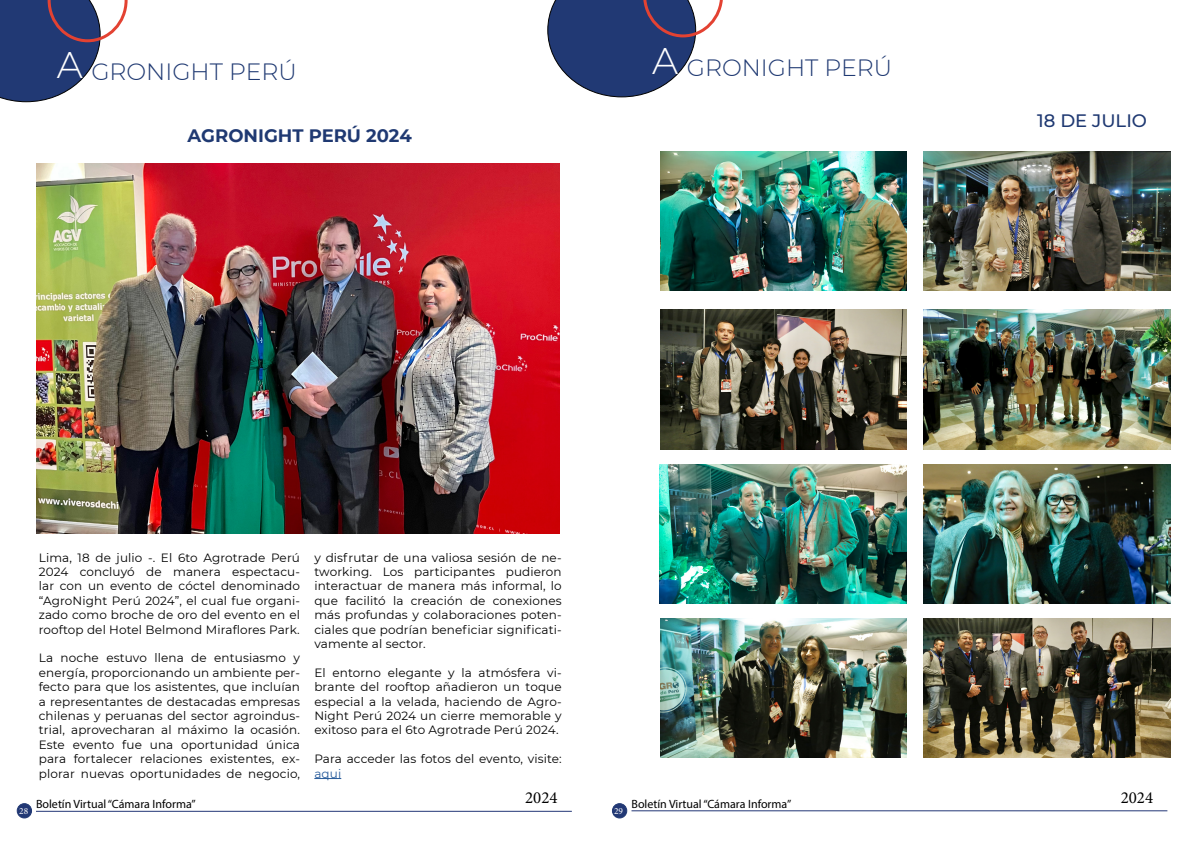
<style>
.page{position:relative;width:1191px;height:842px;background:#fff}
.page>*{position:absolute;margin:0;border:0;box-sizing:border-box;transform-origin:0 0}
.t1{font:300 23.5px "Montserrat";color:#1f3972}
.t2{font:700 18px "Montserrat";color:#1f3972}
.t3{font:500 18px "Montserrat";color:#1f3972}
.t4{font:16.9px "Minion Pro";color:#000}
.t5{font:12px/14.4px "Montserrat";letter-spacing:.01em;color:#000;text-align:justify}
.t6{font:12px "Myriad Pro";color:#000}
.t7{font:12px "Montserrat";color:#275b9b}
.t8{font:9.4px "Minion Pro";color:#fff}
.s1{font-size:37px;color:#fff}
.s2{font-size:23px}
</style>
<div class="page">
<hr style="left:36px;top:811px;width:536px;height:1px;background:#233776">
<hr style="left:631px;top:810px;width:536px;height:1px;background:#233776">
<div style="left:17px;top:804px;width:15px;height:14px;background:#223875;border-radius:50%"></div>
<div style="left:17px;top:803px;width:15px;height:15px;border:1px solid #213974;border-radius:50%"></div>
<div style="left:612px;top:804px;width:15px;height:14px;background:#223875;border-radius:50%"></div>
<div style="left:612px;top:803px;width:15px;height:15px;border:1px solid #213974;border-radius:50%"></div>
<svg style="left:0;top:0;width:128px;height:102px"></svg>
<svg style="left:314px;top:778px;width:27px;height:1px"></svg>
<img style="left:36px;top:163px;width:523px;height:371px">
<svg style="left:547px;top:0;width:176px;height:97px"></svg>
<img style="left:660px;top:151px;width:247px;height:139px">
<img style="left:923px;top:151px;width:247px;height:139px">
<img style="left:660px;top:310px;width:246px;height:139px">
<img style="left:923px;top:310px;width:247px;height:139px">
<img style="left:659px;top:465px;width:248px;height:139px">
<img style="left:923px;top:465px;width:247px;height:139px">
<img style="left:660px;top:618px;width:247px;height:139px">
<img style="left:923px;top:618px;width:247px;height:139px">
<h1 class="t1" style="left:57px;top:56px;width:241px"><span class="s1">A</span> GRONIGHT PER<span class="s2">Ú</span></h1>
<h2 class="t2" style="left:188px;top:123px;width:226px">AGRONIGHT PERÚ 2024</h2>
<h1 class="t1" style="left:652px;top:51px;width:241px"><span class="s1">A</span> GRONIGHT PER<span class="s2">Ú</span></h1>
<h2 class="t3" style="left:1037px;top:108px;width:111px">18 DE JULIO</h2>
<p class="t5" style="left:39px;top:550px;width:263px">Lima, 18 de julio -. El 6to Agrotrade Perú 2024 concluyó de manera espectacu&shy;lar con un evento de cóctel denominado “AgroNight Perú 2024”, el cual fue organi&shy;zado como broche de oro del evento en el rooftop del Hotel Belmond Miraflores Park.</p>
<p class="t5" style="left:39px;top:650px;width:263px">La noche estuvo llena de entusiasmo y energía, proporcionando un ambiente per&shy;fecto para que los asistentes, que incluían a representantes de destacadas empresas chilenas y peruanas del sector agroindus&shy;trial, aprovecharan al máximo la ocasión.<br>Este evento fue una oportunidad única para fortalecer relaciones existentes, ex&shy;plorar nuevas oportunidades de negocio,</p>
<p class="t5" style="left:314px;top:550px;width:249px">y disfrutar de una valiosa sesión de ne&shy;tworking. Los participantes pudieron interactuar de manera más informal, lo que facilitó la creación de conexiones más profundas y colaboraciones poten&shy;ciales que podrían beneficiar significati&shy;vamente al sector.</p>
<p class="t5" style="left:314px;top:665px;width:249px">El entorno elegante y la atmósfera vi&shy;brante del rooftop añadieron un toque especial a la velada, haciendo de Agro-Night Perú 2024 un cierre memorable y exitoso para el 6to Agrotrade Perú 2024.</p>
<p class="t5" style="left:314px;top:751px;width:249px">Para acceder las fotos del evento, visite:</p>
<p class="t7" style="left:314px;top:765px;width:28px">aqui</p>
<h3 class="t4" style="left:525px;top:786px;width:34px">2024</h3>
<h3 class="t4" style="left:1120px;top:786px;width:34px">2024</h3>
<p class="t6" style="left:36px;top:797px;width:161px">Boletín Virtual “Cámara Informa”</p>
<p class="t6" style="left:631px;top:796px;width:161px">Boletín Virtual “Cámara Informa”</p>
<p class="t8" style="left:19px;top:805px;width:10px">28</p>
<p class="t8" style="left:614px;top:805px;width:10px">29</p>
</div>
